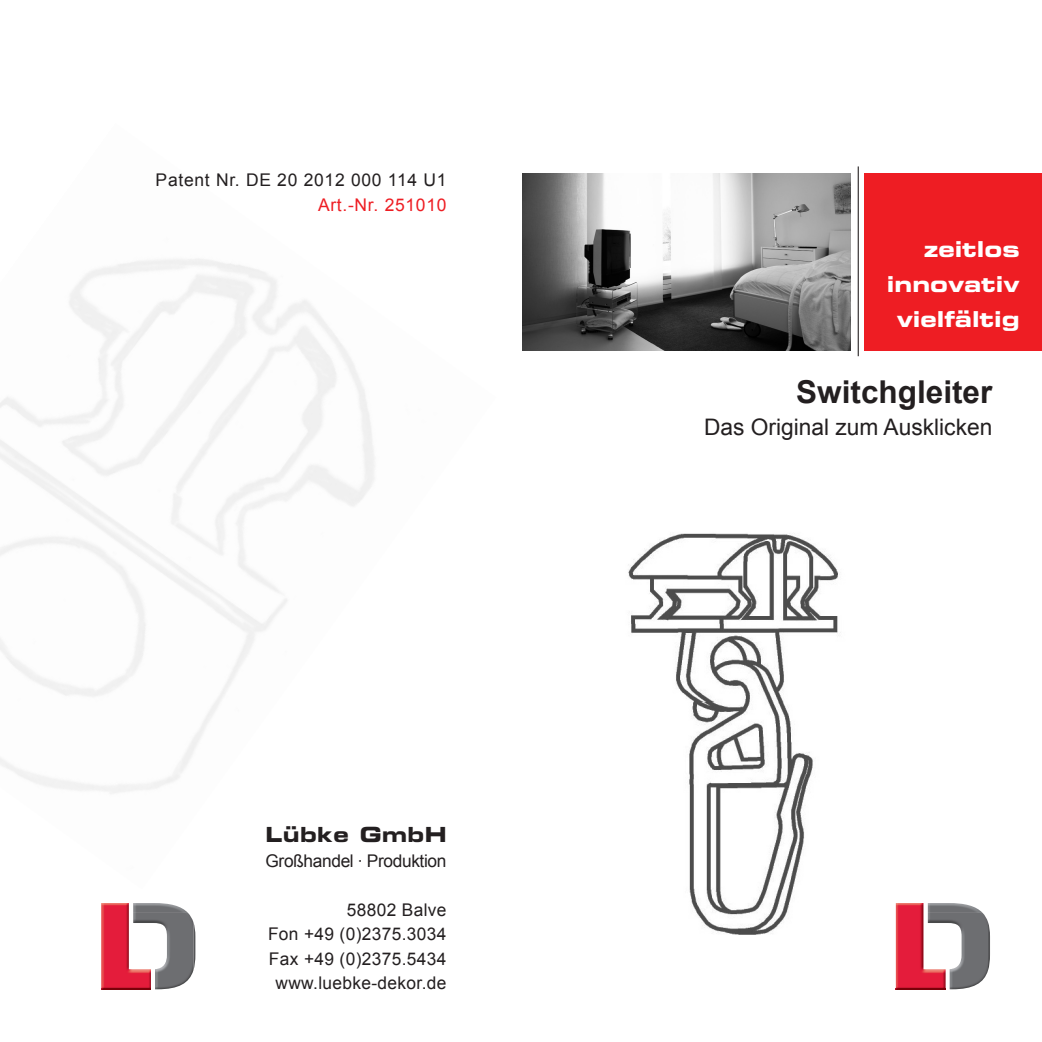
<style>
.page{position:relative;width:1042px;height:1042px;background:#fff}
.page>*{position:absolute;margin:0;border:0;box-sizing:border-box;transform-origin:0 0}
.t1{font:700 31.5px "Arial";color:#231f20}
.t2{font:22.75px "Arial";color:#231f20}
.t3{font:21.88px "Eurostile Bold Extended Two";color:#fff}
.t4{font:20.82px "Eurostile Bold Extended Two";letter-spacing:.02em;color:#231f20}
.t5{font:17.5px "Arial";letter-spacing:.02em;color:#231f20}
.t6{font:17.5px "Arial";letter-spacing:.04em;color:#231f20}
.t7{font:17.5px "Arial";letter-spacing:-.02em;color:#231f20}
.t8{font:17.5px "Arial";letter-spacing:.04em;color:#ee1d23}
</style>
<div class="page">
<img style="left:628px;top:533px;width:213px;height:401px">
<img style="left:522px;top:173px;width:328px;height:177px">
<div style="left:864px;top:173px;width:178px;height:177px;background:#ee1d23"></div>
<hr style="left:857px;top:166px;width:2px;height:190px;background:#231f20">
<img style="left:151px;top:903px;width:37px;height:10px">
<img style="left:193px;top:922px;width:2px;height:48px">
<img style="left:151px;top:913px;width:42px;height:76px">
<img style="left:101px;top:903px;width:50px;height:86px">
<img style="left:945px;top:903px;width:37px;height:10px">
<img style="left:988px;top:922px;width:2px;height:48px">
<img style="left:945px;top:913px;width:43px;height:76px">
<img style="left:896px;top:903px;width:49px;height:86px">
<p class="t6" style="left:156px;top:169px;width:292px">Patent Nr. DE 20 2012 000 114 U1</p>
<p class="t8" style="left:318px;top:193px;width:130px">Art.-Nr. 251010</p>
<p class="t4" style="left:266px;top:820px;width:182px">Lübke GmbH</p>
<p class="t7" style="left:265px;top:849px;width:183px">Großhandel · Produktion</p>
<p class="t5" style="left:347px;top:898px;width:101px">58802 Balve</p>
<p class="t5" style="left:268px;top:922px;width:180px">Fon +49 (0)2375.3034</p>
<p class="t5" style="left:269px;top:947px;width:179px">Fax +49 (0)2375.5434</p>
<p class="t5" style="left:276px;top:971px;width:172px">www.luebke-dekor.de</p>
<p class="t3" style="left:924px;top:234px;width:97px">zeitlos</p>
<p class="t3" style="left:887px;top:269px;width:134px">innovativ</p>
<p class="t3" style="left:896px;top:304px;width:125px">vielfältig</p>
<p class="t1" style="left:796px;top:371px;width:198px">Switchgleiter</p>
<p class="t2" style="left:704px;top:412px;width:290px">Das Original zum Ausklicken</p>
</div>
